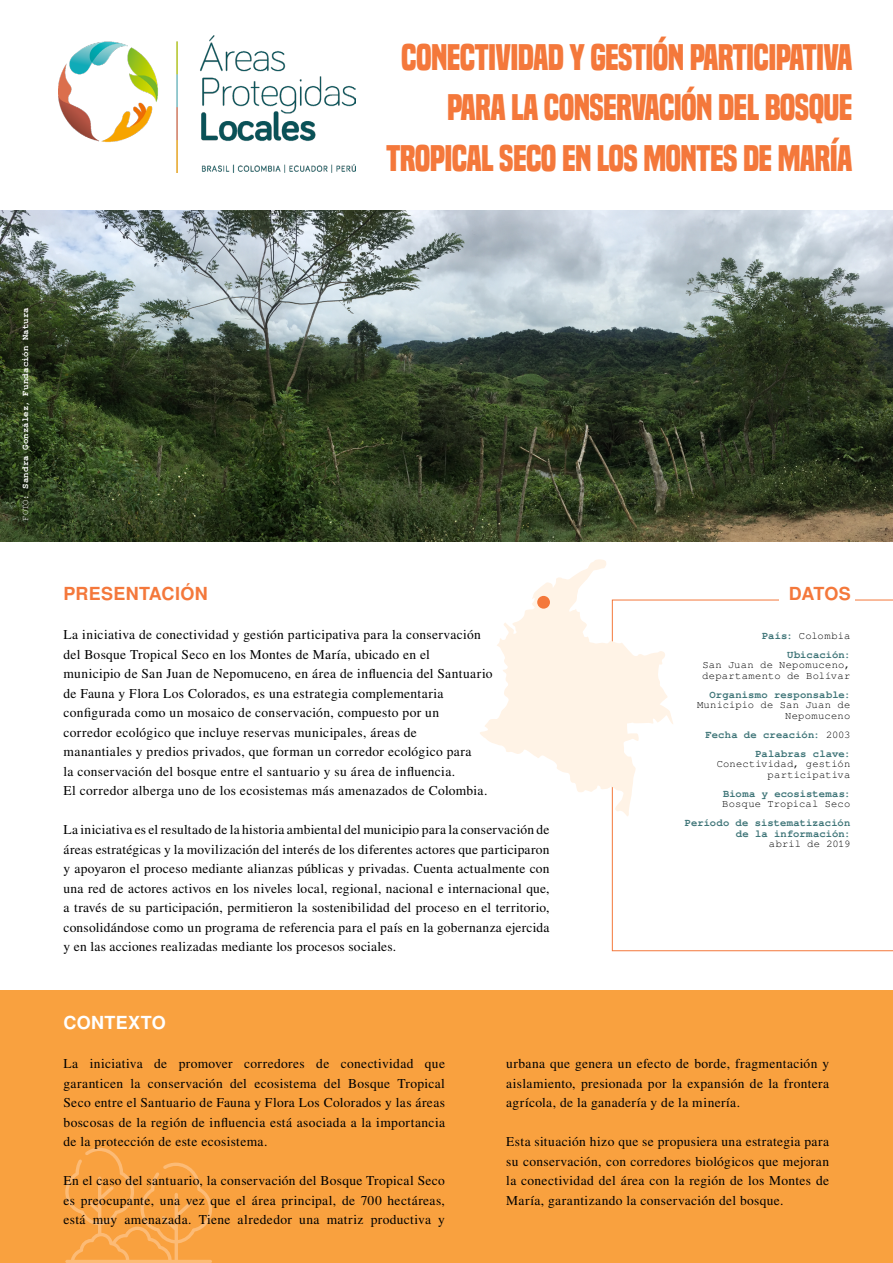
<style>
.page{position:relative;width:893px;height:1263px;background:#fff}
.page>*{position:absolute;margin:0;border:0;box-sizing:border-box;transform-origin:0 0}
.t1{font:700 34.5px/50.6px "Built Titling Rg";letter-spacing:-.02em;color:#f4783b;text-align:right}
.t2{font:700 18px "Free Sans";letter-spacing:.015em;color:#f4783b}
.t3{font:700 18px "Free Sans";letter-spacing:.02em;color:#fff}
.t4{font:13.5px/19.5px "Free Serif";letter-spacing:.025em;color:#000;text-align:justify}
.t5{font:700 10.5px/19px "Free Mono";letter-spacing:.01em;color:#3f7578;text-align:right}
.t6{font:10.5px/10.5px "Free Mono";letter-spacing:.015em;color:#000;text-align:right}
.t7{font:700 9px "Free Mono";letter-spacing:.01em;color:#fff}
.s1{font-weight:400}
.s2{font-weight:400;color:#000}
</style>
<div class="page">
<img style="left:58px;top:35px;width:297px;height:138px">
<div style="left:0;top:990px;width:893px;height:273px;background:#f9a13f"></div>
<svg style="left:65px;top:1147px;width:147px;height:116px"></svg>
<img style="left:0;top:210px;width:893px;height:332px">
<svg style="left:612px;top:600px;width:281px;height:351px"></svg>
<div style="left:780px;top:575px;width:75px;height:35px;background:#fff"></div>
<svg style="left:480px;top:559px;width:193px;height:257px"></svg>
<div style="left:537px;top:596px;width:13px;height:13px;background:#f4783b;border-radius:50%"></div>
<h1 class="t1" style="left:386px;top:32px;width:468px">CONECTIVIDAD Y GESTIÓN PARTICIPATIVA<br>PARA LA CONSERVACIÓN DEL BOSQUE<br>TROPICAL SECO EN LOS MONTES DE MARÍA</h1>
<p class="t7" style="left:21px;top:521px;width:215px;rotate:-90deg"><span class="s1">FOTO:</span> Sandra González, Fundación Natura</p>
<h2 class="t2" style="left:64px;top:581px;width:146px">PRESENTACIÓN</h2>
<p class="t4" style="left:64px;top:625px;width:431px;text-align:left">La iniciativa de conectividad y gestión participativa para la conservación del Bosque Tropical Seco en los Montes de María, ubicado en el<br>municipio de San Juan de Nepomuceno, en área de influencia del Santuario de Fauna y Flora Los Colorados, es una estrategia complementaria configurada como un mosaico de conservación, compuesto por un<br>corredor ecológico que incluye reservas municipales, áreas de<br>manantiales y predios privados, que forman un corredor ecológico para<br>la conservación del bosque entre el santuario y su área de influencia.<br>El corredor alberga uno de los ecosistemas más amenazados de Colombia.</p>
<p class="t4" style="left:64px;top:820px;width:488px">La iniciativa es el resultado de la historia ambiental del municipio para la conservación de áreas estratégicas y la movilización del interés de los diferentes actores que participaron y apoyaron el proceso mediante alianzas públicas y privadas. Cuenta actualmente con una red de actores activos en los niveles local, regional, nacional e internacional que, a través de su participación, permitieron la sostenibilidad del proceso en el territorio, consolidándose como un programa de referencia para el país en la gobernanza ejercida y en las acciones realizadas mediante los procesos sociales.</p>
<h2 class="t2" style="left:789px;top:581px;width:63px">DATOS</h2>
<p class="t5" style="left:762px;top:626px;width:90px">País: <span class="s2">Colombia<br></span>Ubicación:</p>
<p class="t6" style="left:702px;top:660px;width:150px;text-align:left">San Juan de Nepomuceno, departamento de Bolívar</p>
<p class="t5" style="left:710px;top:685px;width:142px">Organismo responsable:</p>
<p class="t6" style="left:697px;top:700px;width:155px">Municipio de San Juan de<br>Nepomuceno</p>
<p class="t5" style="left:706px;top:725px;width:146px">Fecha de creación: <span class="s2">2003<br></span>Palabras clave:</p>
<p class="t6" style="left:717px;top:759px;width:135px">Conectividad, gestión participativa</p>
<p class="t5" style="left:723px;top:784px;width:129px">Bioma y ecosistemas:</p>
<p class="t6" style="left:722px;top:799px;width:130px">Bosque Tropical Seco</p>
<p class="t5" style="left:685px;top:818px;width:167px;line-height:10.5px">Período de sistematización de la información:</p>
<p class="t6" style="left:769px;top:839px;width:83px">abril de 2019</p>
<h2 class="t3" style="left:64px;top:1010px;width:104px">CONTEXTO</h2>
<p class="t4" style="left:64px;top:1054px;width:383px">La iniciativa de promover corredores de conectividad que garanticen la conservación del ecosistema del Bosque Tropical Seco entre el Santuario de Fauna y Flora Los Colorados y las áreas boscosas de la región de influencia está asociada a la importancia de la protección de este ecosistema.</p>
<p class="t4" style="left:64px;top:1171px;width:383px">En el caso del santuario, la conservación del Bosque Tropical Seco es preocupante, una vez que el área principal, de 700 hectáreas, está muy amenazada. Tiene alrededor una matriz productiva y</p>
<p class="t4" style="left:506px;top:1054px;width:324px">urbana que genera un efecto de borde, fragmentación y aislamiento, presionada por la expansión de la frontera agrícola, de la ganadería y de la minería.</p>
<p class="t4" style="left:506px;top:1132px;width:324px">Esta situación hizo que se propusiera una estrategia para su conservación, con corredores biológicos que mejoran la conectividad del área con la región de los Montes de María, garantizando la conservación del bosque.</p>
</div>
